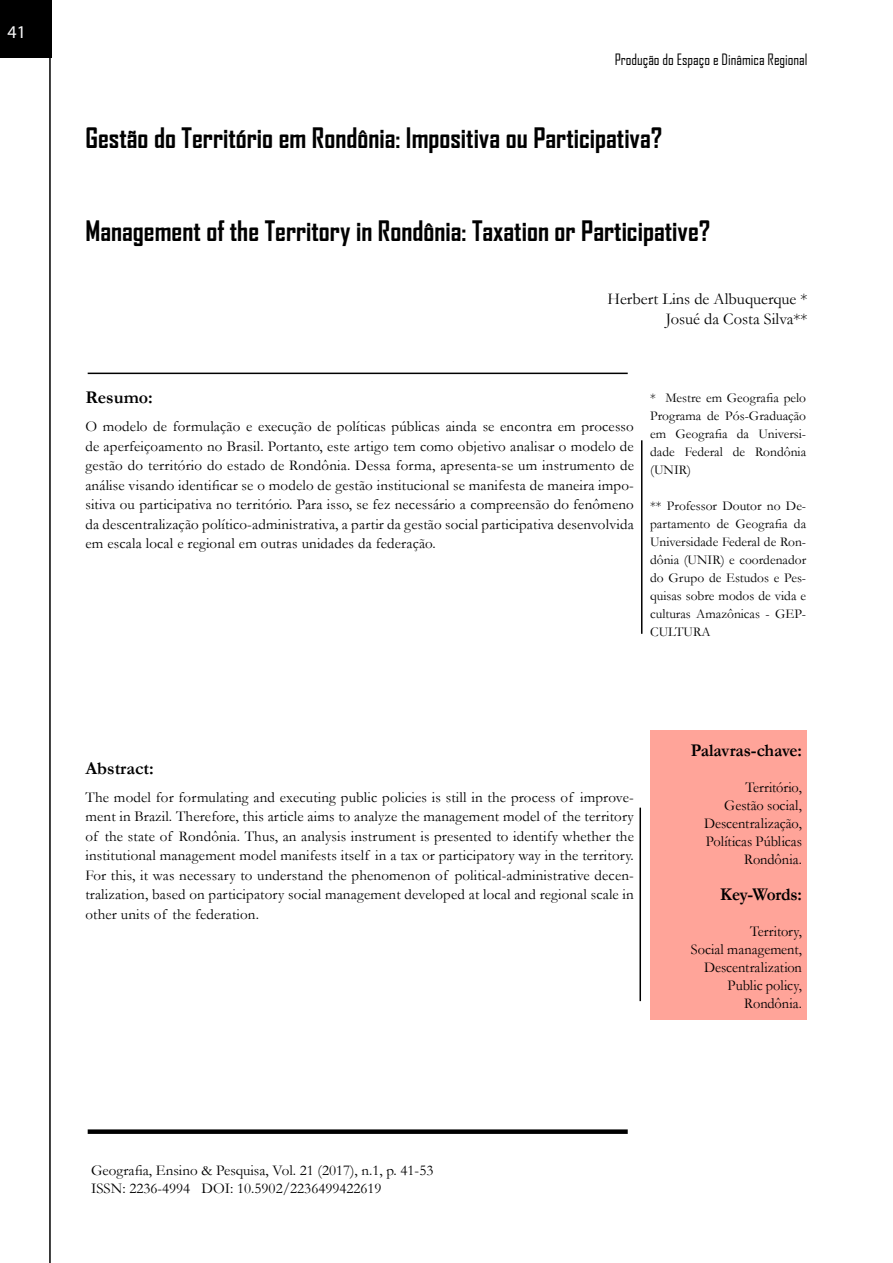
<style>
.page{position:relative;width:893px;height:1263px;background:#fff}
.page>*{position:absolute;margin:0;border:0;box-sizing:border-box;transform-origin:0 0}
.t1{font:700 27px "Agency FB";color:#000}
.t2{font:700 18px "Garamond";color:#000;scale:.96 1}
.t3{font:700 18px "Garamond";color:#000}
.t4{font:18px "Myriad Pro";color:#f8f8f9}
.t5{font:16.5px/19.8px "Garamond";color:#000;text-align:right}
.t6{font:15px/19.5px "Garamond";color:#000;text-align:justify}
.t7{font:15px/18px "Garamond";color:#000;text-align:right;scale:.96 1}
.t8{font:15px "Agency FB";color:#000}
.t9{font:13.5px/18px "Garamond";color:#000;text-align:justify}
</style>
<div class="page">
<div style="left:650px;top:731px;width:156px;height:289px;background:#ffa499"></div>
<div style="left:0;top:0;width:51px;height:57px;background:#000"></div>
<hr style="left:49px;top:0;width:2px;height:1263px;background:#000">
<hr style="left:88px;top:373px;width:540px;height:1px;background:#000">
<div style="left:88px;top:1129px;width:540px;height:5px;background:#000"></div>
<hr style="left:641px;top:440px;width:1px;height:194px;background:#000">
<hr style="left:639px;top:808px;width:2px;height:193px;background:#000">
<p class="t4" style="left:8px;top:21px;width:20px">41</p>
<p class="t8" style="left:615px;top:50px;width:194px">Produção do Espaço e Dinâmica Regional</p>
<h1 class="t1" style="left:85px;top:121px;width:578px">Gestão do Território em Rondônia: Impositiva ou Participativa?</h1>
<h1 class="t1" style="left:85px;top:214px;width:626px">Management of the Territory in Rondônia: Taxation or Participative?</h1>
<p class="t5" style="left:608px;top:289px;width:202px">Herbert Lins de Albuquerque *<br>Josué da Costa Silva**</p>
<p class="t3" style="left:85px;top:385px;width:69px">Resumo:</p>
<p class="t6" style="left:85px;top:416px;width:550px">O modelo de formulação e execução de políticas públicas ainda se encontra em processo de aperfeiçoamento no Brasil. Portanto, este artigo tem como objetivo analisar o modelo de gestão do território do estado de Rondônia. Dessa forma, apresenta-se um instrumento de análise visando identificar se o modelo de gestão institucional se manifesta de maneira impo&shy;sitiva ou participativa no território. Para isso, se fez necessário a compreensão do fenômeno da descentralização político-administrativa, a partir da gestão social participativa desenvolvida em escala local e regional em outras unidades da federação.</p>
<p class="t9" style="left:650px;top:389px;width:158px">* Mestre em Geografia pelo Programa de Pós-Graduação em Geografia da Universi&shy;dade Federal de Rondônia (UNIR)</p>
<p class="t9" style="left:650px;top:497px;width:158px">** Professor Doutor no De&shy;partamento de Geografia da Universidade Federal de Ron&shy;dônia (UNIR) e coordenador do Grupo de Estudos e Pes&shy;quisas sobre modos de vida e culturas Amazônicas - GEP-CULTURA</p>
<p class="t3" style="left:85px;top:756px;width:70px">Abstract:</p>
<p class="t6" style="left:85px;top:787px;width:550px">The model for formulating and executing public policies is still in the process of improve&shy;ment in Brazil. Therefore, this article aims to analyze the management model of the territory of the state of Rondônia. Thus, an analysis instrument is presented to identify whether the institutional management model manifests itself in a tax or participatory way in the territory.<br>For this, it was necessary to understand the phenomenon of political-administrative decen&shy;tralization, based on participatory social management developed at local and regional scale in other units of the federation.</p>
<p class="t2" style="left:691px;top:738px;width:117px">Palavras-chave:</p>
<p class="t7" style="left:704px;top:778px;width:103px">Território,<br>Gestão social,<br>Descentralização,<br>Políticas Públicas<br>Rondônia.</p>
<p class="t2" style="left:720px;top:882px;width:87px">Key-Words:</p>
<p class="t7" style="left:691px;top:922px;width:117px">Territory,<br>Social management,<br>Descentralization<br>Public policy,<br>Rondônia.</p>
<p class="t6" style="left:91px;top:1161px;width:344px;line-height:18px">Geografia, Ensino &amp; Pesquisa, Vol. 21 (2017), n.1, p. 41-53<br>ISSN: 2236-4994 DOI: 10.5902/2236499422619</p>
</div>
